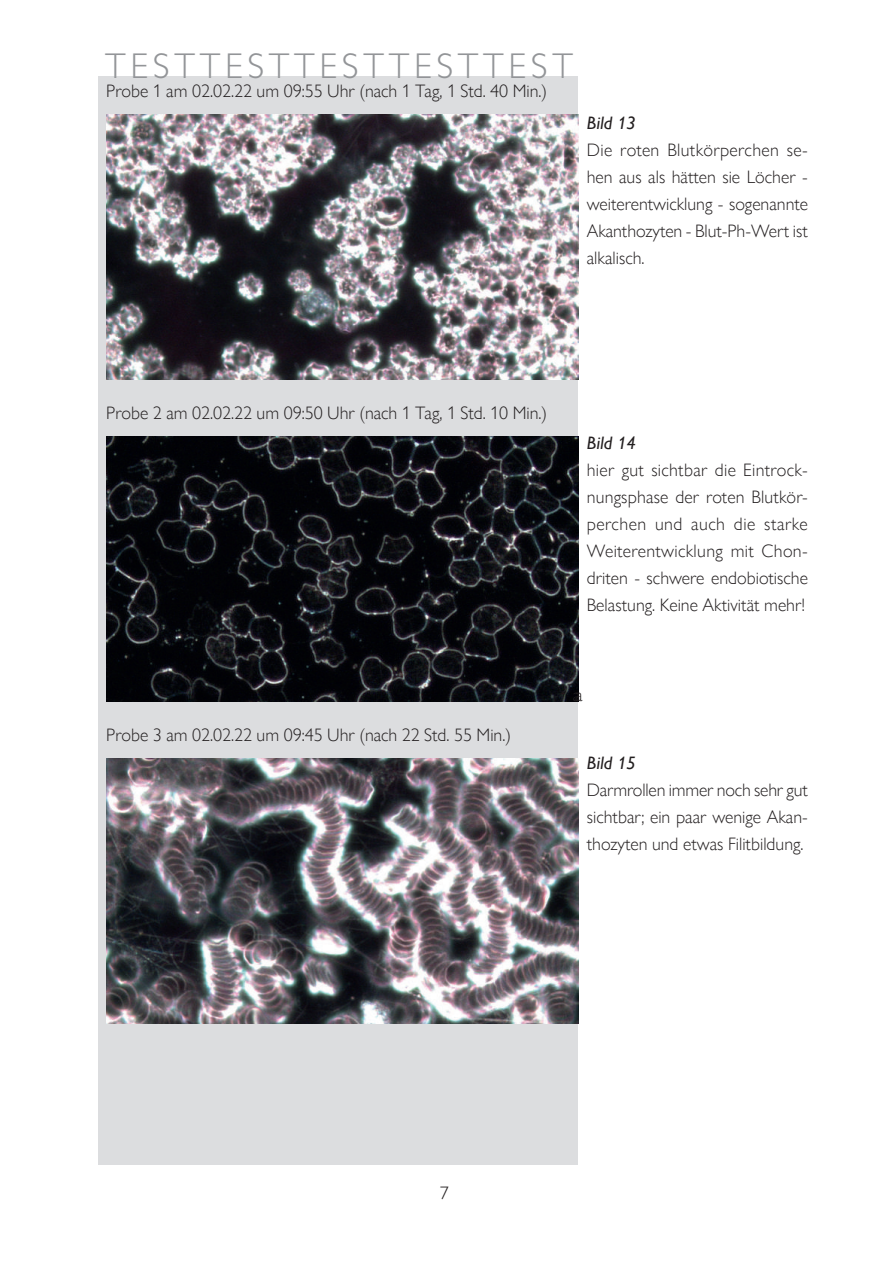
<style>
.page{position:relative;width:893px;height:1263px;background:#fff}
.page>*{position:absolute;margin:0;border:0;box-sizing:border-box;transform-origin:0 0}
.t1{font:300 36px "Gill Sans CE";letter-spacing:.13em;color:#939598}
.t2{font:300 18px/27px "Gill Sans Nova";color:#231f20;text-align:justify}
.t3{font:italic 18px "Gill Sans Nova";color:#231f20}
</style>
<div class="page">
<div style="left:98px;top:77px;width:479px;height:1088px;background:#dcdddf"></div>
<img style="left:106px;top:115px;width:472px;height:264px">
<img style="left:106px;top:437px;width:472px;height:264px">
<img style="left:106px;top:759px;width:472px;height:264px">
<h1 class="t1" style="left:105px;top:45px;width:469px">TESTTESTTESTTESTTEST</h1>
<p class="t2" style="left:106px;top:77px;width:442px">Probe 1 am 02.02.22 um 09:55 Uhr (nach 1 Tag, 1 Std. 40 Min.)</p>
<p class="t3" style="left:587px;top:111px;width:50px">Bild 13</p>
<p class="t2" style="left:587px;top:136px;width:223px">Die roten Blutkörperchen se&shy;hen aus als hätten sie Löcher - weiterentwicklung - sogenannte Akanthozyten - Blut-Ph-Wert ist alkalisch.</p>
<p class="t2" style="left:106px;top:399px;width:442px">Probe 2 am 02.02.22 um 09:50 Uhr (nach 1 Tag, 1 Std. 10 Min.)</p>
<p class="t3" style="left:587px;top:430px;width:50px">Bild 14</p>
<p class="t2" style="left:587px;top:456px;width:223px">hier gut sichtbar die Eintrock&shy;nungsphase der roten Blutkör&shy;perchen und auch die starke Weiterentwicklung mit Chon&shy;driten - schwere endobiotische Belastung. Keine Aktivität mehr!</p>
<p class="t2" style="left:106px;top:721px;width:406px">Probe 3 am 02.02.22 um 09:45 Uhr (nach 22 Std. 55 Min.)</p>
<p class="t2" style="left:573px;top:681px;width:11px">aa</p>
<p class="t3" style="left:587px;top:751px;width:50px">Bild 15</p>
<p class="t2" style="left:587px;top:777px;width:223px">Darmrollen immer noch sehr gut sichtbar; ein paar wenige Akan&shy;thozyten und etwas Filitbildung.</p>
<p class="t2" style="left:440px;top:1179px;width:10px">7</p>
</div>
